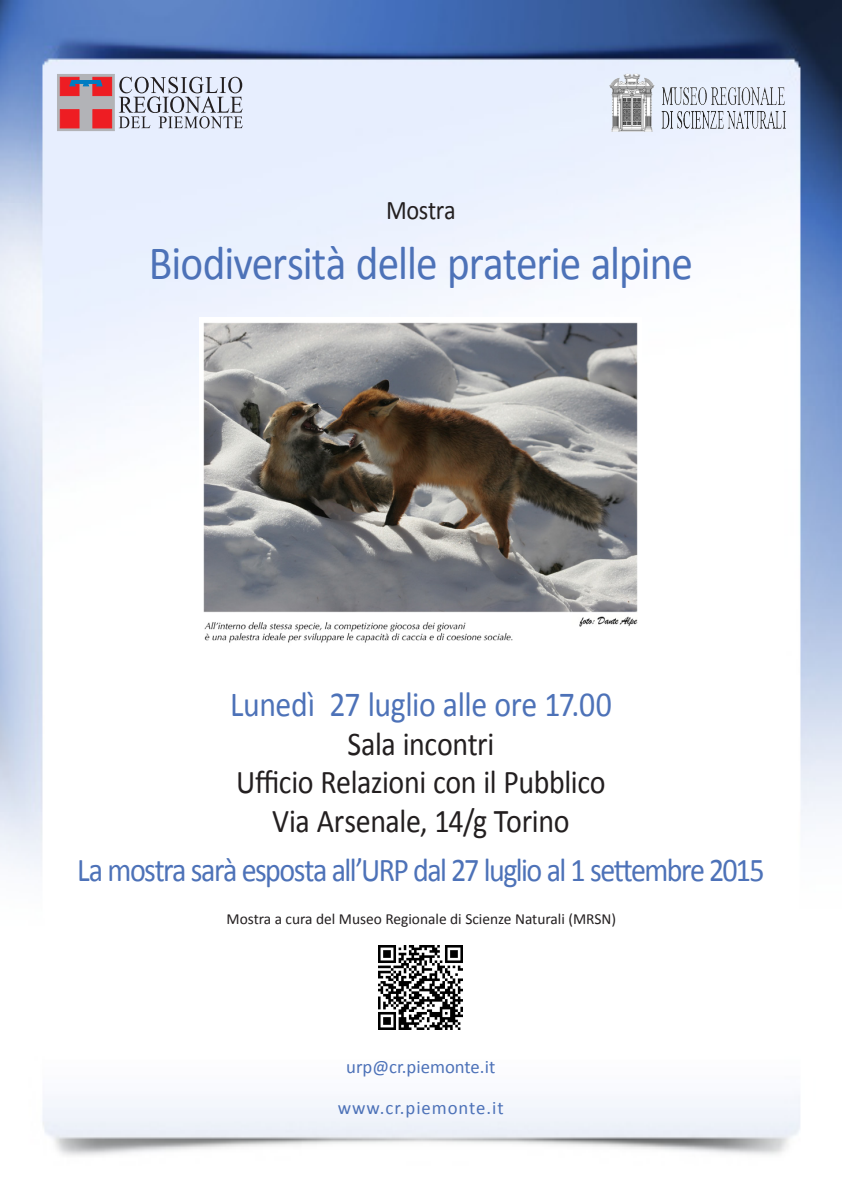
<style>
.page{position:relative;width:842px;height:1191px;background:#fff}
.page>*{position:absolute;margin:0;border:0;box-sizing:border-box;transform-origin:0 0}
.t1{font:48px "Calibri";letter-spacing:-.02em;color:#4d72b8;scale:.9 1}
.t2{font:35.3px "Calibri";letter-spacing:-.015em;color:#4d72b8;scale:.9 1}
.t3{font:33.3px "Calibri";letter-spacing:-.01em;color:#231f20;scale:.9 1}
.t4{font:33.3px "Calibri";letter-spacing:-.055em;color:#4d72b8;scale:.9 1}
.t5{font:27px "Calibri";letter-spacing:-.015em;color:#231f20;scale:.9 1}
.t6{font:18.8px "Calibri";color:#4d72b8}
.t7{font:18.8px "Calibri";letter-spacing:.05em;color:#4d72b8}
.t8{font:15.4px "Calibri";color:#231f20}
</style>
<div class="page">
<img style="left:0;top:1px;width:842px;height:1155px">
<svg style="left:59px;top:76px;width:54px;height:53px"></svg>
<div style="left:57px;top:74px;width:58px;height:57px;border:1px solid #b2b3b7"></div>
<div style="left:93px;top:109px;width:19px;height:19px;background:#ee1d23;border:1px solid #ee1d23"></div>
<div style="left:60px;top:109px;width:19px;height:19px;background:#ee1d23;border:1px solid #ee1d23"></div>
<div style="left:60px;top:77px;width:19px;height:19px;background:#ee1d23"></div>
<div style="left:93px;top:77px;width:19px;height:19px;background:#ee1d23"></div>
<svg style="left:69px;top:80px;width:34px;height:7px"></svg>
<svg style="left:119px;top:77px;width:124px;height:51px;background:#babecb"></svg>
<img style="left:379px;top:946px;width:83px;height:84px">
<img style="left:609px;top:74px;width:176px;height:57px">
<img style="left:199px;top:317px;width:443px;height:334px">
<p class="t5" style="left:386px;top:193px;width:79px">Mostra</p>
<p class="t1" style="left:149px;top:232px;width:606px">Biodiversità delle praterie alpine</p>
<p class="t2" style="left:230px;top:682px;width:425px">Lunedì 27 luglio alle ore 17.00</p>
<p class="t3" style="left:348px;top:722px;width:165px">Sala incontri</p>
<p class="t3" style="left:236px;top:761px;width:412px">Ufficio Relazioni con il Pubblico</p>
<p class="t3" style="left:272px;top:800px;width:332px">Via Arsenale, 14/g Torino</p>
<p class="t4" style="left:77px;top:849px;width:765px">La mostra sarà esposta all’URP dal 27 luglio al 1 settembre 2015</p>
<p class="t8" style="left:227px;top:909px;width:391px">Mostra a cura del Museo Regionale di Scienze Naturali (MRSN)</p>
<p class="t6" style="left:346px;top:1055px;width:151px">urp@cr.piemonte.it</p>
<p class="t7" style="left:338px;top:1096px;width:167px">www.cr.piemonte.it</p>
</div>
